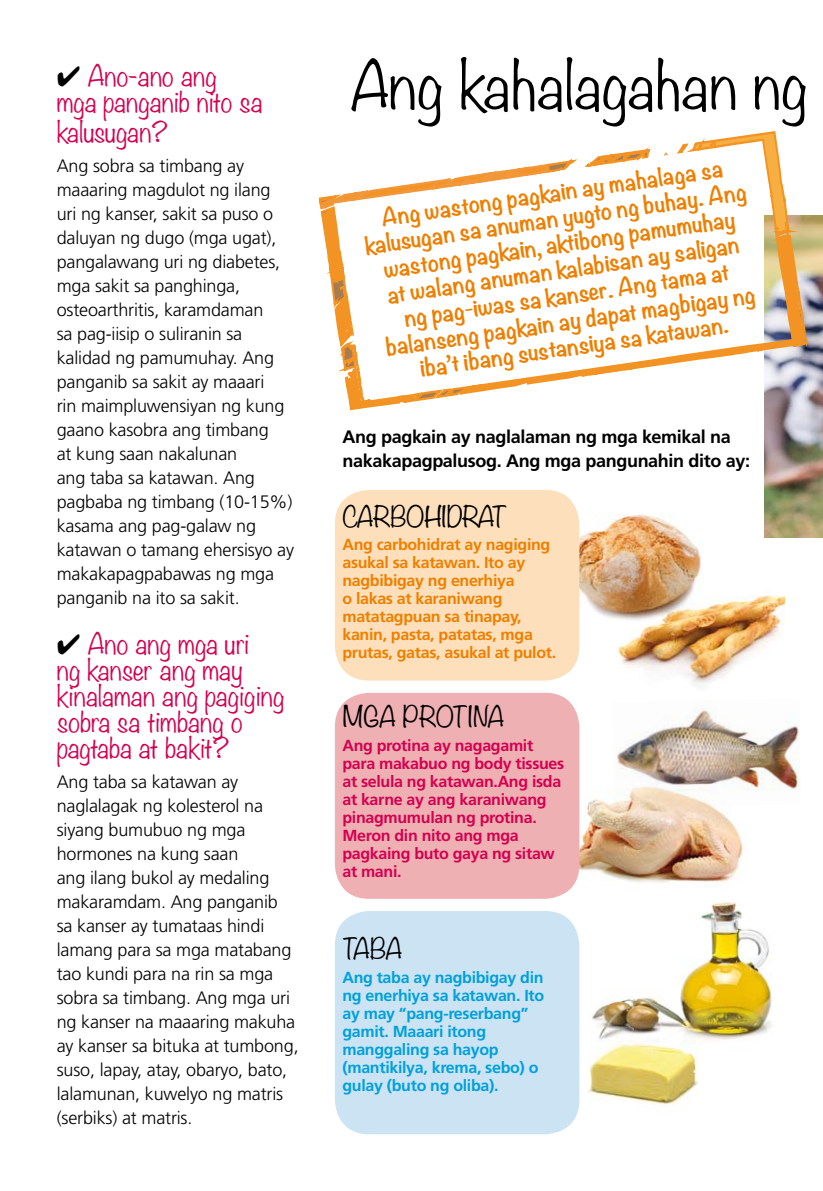
<style>
.page{position:relative;width:823px;height:1191px;background:#fff}
.page>*{position:absolute;margin:0;border:0;box-sizing:border-box;transform-origin:0 0}
.t1{font:300 60px "Noteworthy";color:#000}
.t2{font:300 26px/26px "Noteworthy";color:#d40050}
.t3{font:300 26px "Noteworthy";letter-spacing:-.02em;color:#000}
.t4{font:700 21.8px/25.8px "Noteworthy";color:#ee7f00;text-align:center}
.t5{font:300 18px/24px "Frutiger LT Std";letter-spacing:-.01em;color:#000}
.t6{font:700 18px/24px "Frutiger LT Std";letter-spacing:-.02em;color:#000}
.t7{font:700 16px/18px "Frutiger LT Std";letter-spacing:-.02em;color:#d40050}
.t8{font:700 16px/18px "Frutiger LT Std";letter-spacing:-.02em;color:#ee7f00}
.t9{font:700 16px/18px "Frutiger LT Std";letter-spacing:-.02em;color:#00a1da}
.s1{color:#000}
</style>
<div class="page">
<img style="left:764px;top:216px;width:58px;height:321px">
<img style="left:569px;top:499px;width:132px;height:124px">
<img style="left:557px;top:894px;width:215px;height:145px">
<img style="left:562px;top:773px;width:190px;height:126px">
<img style="left:611px;top:707px;width:189px;height:100px">
<svg style="left:318px;top:131px;width:501px;height:282px"></svg>
<div style="left:334px;top:490px;width:245px;height:190px;background:#fde0bb;border-radius:34px"></div>
<div style="left:334px;top:911px;width:245px;height:223px;background:#cce3f4;border-radius:34px"></div>
<div style="left:334px;top:693px;width:245px;height:205px;background:#eeb0b3;border-radius:34px"></div>
<img style="left:577px;top:1009px;width:154px;height:104px">
<img style="left:616px;top:581px;width:167px;height:105px">
<h2 class="t2" style="left:57px;top:62px;width:207px"><span class="s1">✔</span> Ano-ano ang mga panganib nito sa</h2>
<h2 class="t2" style="left:57px;top:118px;width:112px">kalusugan?</h2>
<p class="t5" style="left:57px;top:154px;width:238px">Ang sobra sa timbang ay maaaring magdulot ng ilang uri ng kanser, sakit sa puso o daluyan ng dugo (mga ugat), pangalawang uri ng diabetes, mga sakit sa panghinga, osteoarthritis, karamdaman<br>sa pag-iisip o suliranin sa kalidad ng pamumuhay. Ang panganib sa sakit ay maaari<br>rin maimpluwensiyan ng kung gaano kasobra ang timbang<br>at kung saan nakalunan<br>ang taba sa katawan. Ang pagbaba ng timbang (10-15%) kasama ang pag-galaw ng katawan o tamang ehersisyo ay makakapagpabawas ng mga panganib na ito sa sakit.</p>
<h2 class="t2" style="left:57px;top:630px;width:229px"><span class="s1">✔</span> Ano ang mga uri<br>ng kanser ang may kinalaman ang pagiging sobra sa timbang o pagtaba at bakit?</h2>
<p class="t5" style="left:57px;top:770px;width:243px">Ang taba sa katawan ay naglalagak ng kolesterol na siyang bumubuo ng mga hormones na kung saan<br>ang ilang bukol ay medaling makaramdam. Ang panganib<br>sa kanser ay tumataas hindi lamang para sa mga matabang tao kundi para na rin sa mga sobra sa timbang. Ang mga uri ng kanser na maaaring makuha ay kanser sa bituka at tumbong, suso, lapay, atay, obaryo, bato, lalamunan, kuwelyo ng matris (serbiks) at matris.</p>
<h1 class="t1" style="left:350px;top:32px;width:458px">Ang kahalagahan ng</h1>
<p class="t4" style="left:359px;top:206px;width:386px;rotate:-8deg">Ang wastong pagkain ay mahalaga sa kalusugan sa anuman yugto ng buhay. Ang wastong pagkain, aktibong pamumuhay<br>at walang anuman kalabisan ay saligan<br>ng pag-iwas sa kanser. Ang tama at balanseng pagkain ay dapat magbigay ng iba’t ibang sustansiya sa katawan.</p>
<p class="t6" style="left:342px;top:425px;width:409px">Ang pagkain ay naglalaman ng mga kemikal na nakakapagpalusog. Ang mga pangunahin dito ay:</p>
<h2 class="t3" style="left:342px;top:493px;width:166px">CARBOHIDRAT</h2>
<p class="t8" style="left:342px;top:536px;width:215px">Ang carbohidrat ay nagiging asukal sa katawan. Ito ay nagbibigay ng enerhiya<br>o lakas at karaniwang matatagpuan sa tinapay, kanin, pasta, patatas, mga prutas, gatas, asukal at pulot.</p>
<h2 class="t3" style="left:342px;top:694px;width:163px">MGA PROTINA</h2>
<p class="t7" style="left:342px;top:736px;width:223px">Ang protina ay nagagamit para makabuo ng body tissues at selula ng katawan.Ang isda at karne ay ang karaniwang pinagmumulan ng protina.<br>Meron din nito ang mga pagkaing buto gaya ng sitaw at mani.</p>
<h2 class="t3" style="left:342px;top:926px;width:61px">TABA</h2>
<p class="t9" style="left:342px;top:968px;width:203px">Ang taba ay nagbibigay din ng enerhiya sa katawan. Ito ay may “pang-reserbang” gamit. Maaari itong manggaling sa hayop (mantikilya, krema, sebo) o gulay (buto ng oliba).</p>
</div>
